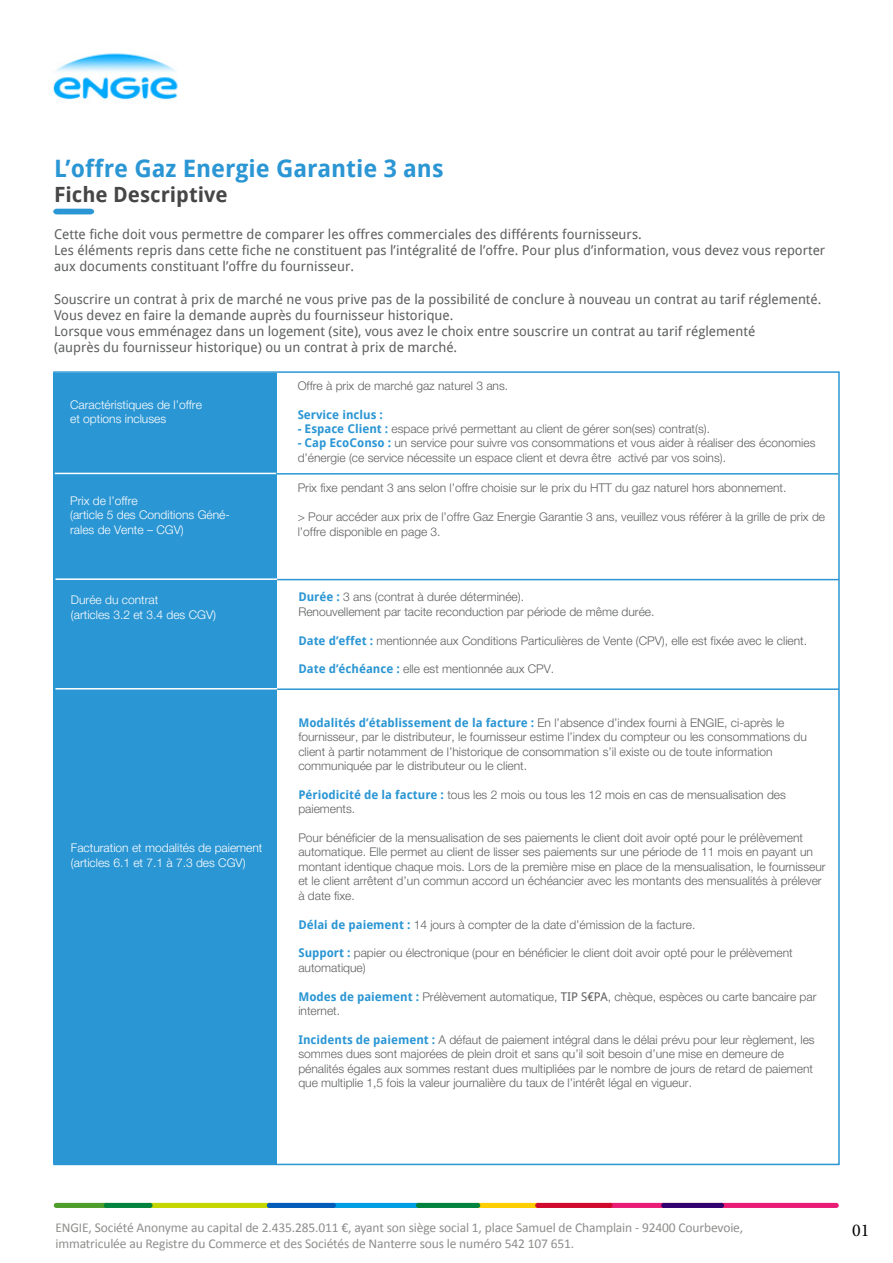
<style>
.page{position:relative;width:893px;height:1263px;background:#fff}
.page>*{position:absolute;margin:0;border:0;box-sizing:border-box;transform-origin:0 0}
.t1{font:700 24px "Droid Sans";color:#2b96d4}
.t2{font:700 21px "Droid Sans";color:#464646}
.t3{font:18px "Minion Pro";color:#000}
.t4{font:13.5px/16.2px "Droid Sans";color:#5e5f60}
.t5{font:13.5px/16.2px "Calibri";letter-spacing:-.01em;color:#8e8e8d}
.t6{font:12px/14.4px "Helvetica Neue Light Regular";color:#5e5f60}
.t7{font:12px/14.4px "Helvetica Neue Light Regular";color:#fff}
.t8{font:700 12px "Droid Sans";color:#2b96d4}
.s1{font-family:"Droid Sans";font-weight:700;color:#2b96d4}
.s2{font-family:"Droid Sans"}
</style>
<div class="page">
<img style="left:53px;top:53px;width:125px;height:49px">
<div style="left:719px;top:1203px;width:120px;height:5px;background:#ea1d76;border-radius:3px"></div>
<div style="left:607px;top:1203px;width:59px;height:5px;background:#ea1d76;border-radius:3px"></div>
<div style="left:475px;top:1203px;width:65px;height:5px;background:#ffce00;border-radius:3px"></div>
<div style="left:535px;top:1203px;width:78px;height:5px;background:#cf0a2c;border-radius:3px"></div>
<div style="left:331px;top:1203px;width:90px;height:5px;background:#009fe3;border-radius:3px"></div>
<div style="left:147px;top:1203px;width:125px;height:5px;background:#c4d600;border-radius:3px"></div>
<div style="left:54px;top:1203px;width:55px;height:5px;background:#4e9d2d;border-radius:3px"></div>
<div style="left:416px;top:1203px;width:64px;height:5px;background:#00833e;border-radius:3px"></div>
<div style="left:267px;top:1203px;width:69px;height:5px;background:#005cb9;border-radius:3px"></div>
<div style="left:104px;top:1203px;width:49px;height:5px;background:#00833e;border-radius:3px"></div>
<div style="left:661px;top:1203px;width:63px;height:5px;background:#33006f;border-radius:3px"></div>
<div style="left:53px;top:373px;width:223px;height:791px;background:#2b96d4"></div>
<hr style="left:55px;top:473px;width:221px;height:1px;background:#fff">
<hr style="left:276px;top:473px;width:562px;height:2px;background:#2b96d4">
<hr style="left:55px;top:578px;width:222px;height:2px;background:#fff">
<hr style="left:277px;top:579px;width:562px;height:1px;background:#2b96d4">
<hr style="left:55px;top:688px;width:222px;height:1px;background:#fff">
<hr style="left:277px;top:688px;width:562px;height:2px;background:#2b96d4">
<svg style="left:53px;top:208px;width:42px;height:7px"></svg>
<h1 class="t1" style="left:54px;top:151px;width:391px">L’offre Gaz Energie Garantie 3 ans</h1>
<h2 class="t2" style="left:54px;top:180px;width:175px">Fiche Descriptive</h2>
<p class="t4" style="left:54px;top:226px;width:773px">Cette fiche doit vous permettre de comparer les offres commerciales des différents fournisseurs.<br>Les éléments repris dans cette fiche ne constituent pas l’intégralité de l’offre. Pour plus d’information, vous devez vous reporter aux documents constituant l’offre du fournisseur.</p>
<p class="t4" style="left:54px;top:290px;width:769px">Souscrire un contrat à prix de marché ne vous prive pas de la possibilité de conclure à nouveau un contrat au tarif réglementé.<br>Vous devez en faire la demande auprès du fournisseur historique.<br>Lorsque vous emménagez dans un logement (site), vous avez le choix entre souscrire un contrat au tarif réglementé<br>(auprès du fournisseur historique) ou un contrat à prix de marché.</p>
<p class="t7" style="left:70px;top:397px;width:133px">Caractéristiques de l’offre et options incluses</p>
<p class="t7" style="left:70px;top:493px;width:161px">Prix de l’offre<br>(article 5 des Conditions Géné&shy;rales de Vente – CGV)</p>
<p class="t6" style="left:298px;top:378px;width:212px">Offre à prix de marché gaz naturel 3 ans.</p>
<p class="t8" style="left:298px;top:406px;width:87px">Service inclus :</p>
<p class="t6" style="left:298px;top:421px;width:414px"><span class="s1">- Espace Client :</span> espace privé permettant au client de gérer son(ses) contrat(s).</p>
<p class="t6" style="left:298px;top:436px;width:519px"><span class="s1">- Cap EcoConso :</span> un service pour suivre vos consommations et vous aider à réaliser des économies d’énergie (ce service nécessite un espace client et devra être activé par vos soins).</p>
<p class="t6" style="left:298px;top:481px;width:490px">Prix fixe pendant 3 ans selon l’offre choisie sur le prix du HTT du gaz naturel hors abonnement.</p>
<p class="t6" style="left:298px;top:509px;width:529px">&gt; Pour accéder aux prix de l’offre Gaz Energie Garantie 3 ans, veuillez vous référer à la grille de prix de l’offre disponible en page 3.</p>
<p class="t7" style="left:71px;top:593px;width:147px">Durée du contrat<br>(articles 3.2 et 3.4 des CGV)</p>
<p class="t6" style="left:298px;top:590px;width:358px"><span class="s1">Durée :</span> 3 ans (contrat à durée déterminée).<br>Renouvellement par tacite reconduction par période de même durée.</p>
<p class="t6" style="left:298px;top:633px;width:510px"><span class="s1">Date d’effet :</span> mentionnée aux Conditions Particulières de Vente (CPV), elle est fixée avec le client.</p>
<p class="t6" style="left:298px;top:662px;width:257px"><span class="s1">Date d’échéance :</span> elle est mentionnée aux CPV.</p>
<p class="t7" style="left:71px;top:840px;width:193px">Facturation et modalités de paiement (articles 6.1 et 7.1 à 7.3 des CGV)</p>
<p class="t6" style="left:298px;top:715px;width:510px"><span class="s1">Modalités d’établissement de la facture :</span> En l’absence d’index fourni à ENGIE, ci-après le fournisseur, par le distributeur, le fournisseur estime l’index du compteur ou les consommations du client à partir notamment de l’historique de consommation s’il existe ou de toute information communiquée par le distributeur ou le client.</p>
<p class="t6" style="left:298px;top:787px;width:489px"><span class="s1">Périodicité de la facture :</span> tous les 2 mois ou tous les 12 mois en cas de mensualisation des paiements.</p>
<p class="t6" style="left:298px;top:830px;width:529px">Pour bénéficier de la mensualisation de ses paiements le client doit avoir opté pour le prélèvement automatique. Elle permet au client de lisser ses paiements sur une période de 11 mois en payant un montant identique chaque mois. Lors de la première mise en place de la mensualisation, le fournisseur et le client arrêtent d’un commun accord un échéancier avec les montants des mensualités à prélever à date fixe.</p>
<p class="t6" style="left:298px;top:917px;width:398px"><span class="s1">Délai de paiement :</span> 14 jours à compter de la date d’émission de la facture.</p>
<p class="t6" style="left:298px;top:945px;width:496px"><span class="s1">Support :</span> papier ou électronique (pour en bénéficier le client doit avoir opté pour le prélèvement automatique)</p>
<p class="t6" style="left:298px;top:989px;width:520px"><span class="s1">Modes de paiement :</span> Prélèvement automatique, <span class="s2">TIP S€PA</span>, chèque, espèces ou carte bancaire par internet.</p>
<p class="t6" style="left:298px;top:1032px;width:518px"><span class="s1">Incidents de paiement :</span> A défaut de paiement intégral dans le délai prévu pour leur règlement, les sommes dues sont majorées de plein droit et sans qu’il soit besoin d’une mise en demeure de pénalités égales aux sommes restant dues multipliées par le nombre de jours de retard de paiement que multiplie 1,5 fois la valeur journalière du taux de l’intérêt légal en vigueur.</p>
<p class="t5" style="left:55px;top:1218px;width:689px">ENGIE, Société Anonyme au capital de 2.435.285.011 €, ayant son siège social 1, place Samuel de Champlain - 92400 Courbevoie, immatriculée au Registre du Commerce et des Sociétés de Nanterre sous le numéro 542 107 651.</p>
<h3 class="t3" style="left:852px;top:1218px;width:19px">01</h3>
</div>
